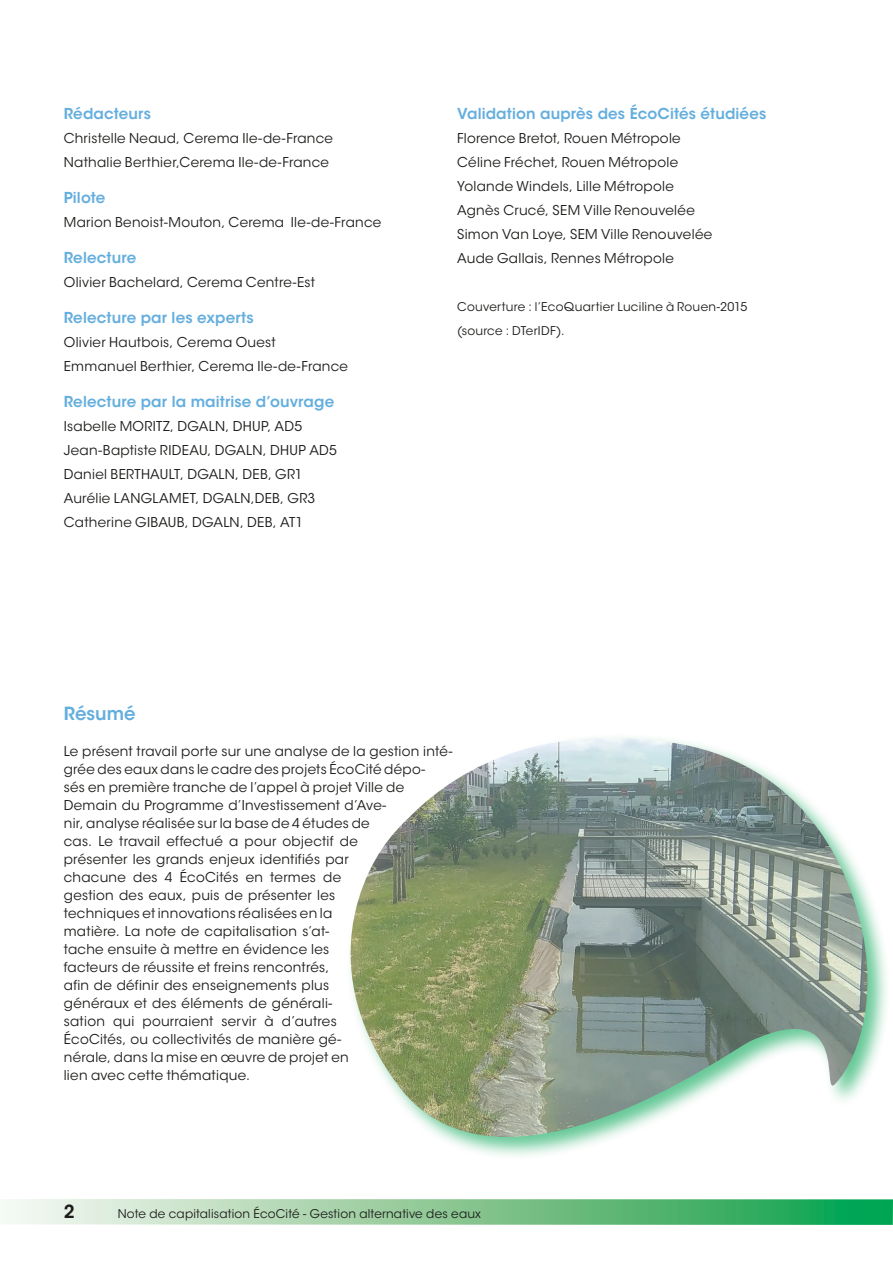
<style>
.page{position:relative;width:893px;height:1263px;background:#fff}
.page>*{position:absolute;margin:0;border:0;box-sizing:border-box;transform-origin:0 0}
.t1{font:600 18px "ITC Avant Garde Std";color:#64aede}
.t2{font:600 18px "ITC Avant Garde Std";color:#1d1d1b}
.t3{font:600 15px "ITC Avant Garde Std";letter-spacing:.01em;color:#64aede}
.t4{font:13.5px/18px "ITC Avant Garde Std";letter-spacing:.02em;color:#1d1d1b}
.t5{font:12px/24px "ITC Avant Garde Std";letter-spacing:.015em;color:#1d1d1b}
</style>
<div class="page">
<svg style="left:9px;top:1199px;width:884px;height:26px;background:#87ca99"></svg>
<img style="left:350px;top:737px;width:532px;height:419px">
<p class="t3" style="left:64px;top:104px;width:89px">Rédacteurs</p>
<p class="t4" style="left:64px;top:126px;width:271px;line-height:24px">Christelle Neaud, Cerema Ile-de-France<br>Nathalie Berthier,Cerema Ile-de-France</p>
<p class="t3" style="left:64px;top:188px;width:43px">Pilote</p>
<p class="t4" style="left:64px;top:213px;width:319px">Marion Benoist-Mouton, Cerema Ile-de-France</p>
<p class="t3" style="left:64px;top:248px;width:74px">Relecture</p>
<p class="t4" style="left:64px;top:273px;width:253px">Olivier Bachelard, Cerema Centre-Est</p>
<p class="t3" style="left:64px;top:308px;width:191px">Relecture par les experts</p>
<p class="t4" style="left:64px;top:330px;width:286px;line-height:24px">Olivier Hautbois, Cerema Ouest<br>Emmanuel Berthier, Cerema Ile-de-France</p>
<p class="t3" style="left:64px;top:392px;width:272px">Relecture par la maitrise d’ouvrage</p>
<p class="t4" style="left:64px;top:414px;width:275px;line-height:24px">Isabelle MORITZ, DGALN, DHUP, AD5<br>Jean-Baptiste RIDEAU, DGALN, DHUP AD5<br>Daniel BERTHAULT, DGALN, DEB, GR1<br>Aurélie LANGLAMET, DGALN,DEB, GR3<br>Catherine GIBAUB, DGALN, DEB, AT1</p>
<p class="t3" style="left:457px;top:104px;width:311px">Validation auprès des ÉcoCités étudiées</p>
<p class="t4" style="left:457px;top:126px;width:257px;line-height:24px">Florence Bretot, Rouen Métropole Céline Fréchet, Rouen Métropole Yolande Windels, Lille Métropole Agnès Crucé, SEM Ville Renouvelée Simon Van Loye, SEM Ville Renouvelée Aude Gallais, Rennes Métropole</p>
<p class="t5" style="left:457px;top:295px;width:292px">Couverture : l’EcoQuartier Luciline à Rouen-2015 (source : DTerIDF).</p>
<h1 class="t1" style="left:64px;top:702px;width:73px">Résumé</h1>
<p class="t4" style="left:64px;top:742px;width:390px">Le présent travail porte sur une analyse de la gestion inté&shy;grée des eaux dans le cadre des projets ÉcoCité dépo-<br>sés en première tranche de l’appel à projet Ville de Demain du Programme d’Investissement d’Ave-<br>nir, analyse réalisée sur la base de 4 études de<br>cas. Le travail effectué a pour objectif de<br>présenter les grands enjeux identifiés par<br>chacune des 4 ÉcoCités en termes de<br>gestion des eaux, puis de présenter les<br>techniques et innovations réalisées en la<br>matière. La note de capitalisation s’at-<br>tache ensuite à mettre en évidence les<br>facteurs de réussite et freins rencontrés,<br>afin de définir des enseignements plus<br>généraux et des éléments de générali-<br>sation qui pourraient servir à d’autres<br>ÉcoCités, ou collectivités de manière gé-<br>nérale, dans la mise en œuvre de projet en<br>lien avec cette thématique.</p>
<h1 class="t2" style="left:64px;top:1200px;width:12px">2</h1>
<p class="t5" style="left:118px;top:1202px;width:365px">Note de capitalisation ÉcoCité - Gestion alternative des eaux</p>
</div>
